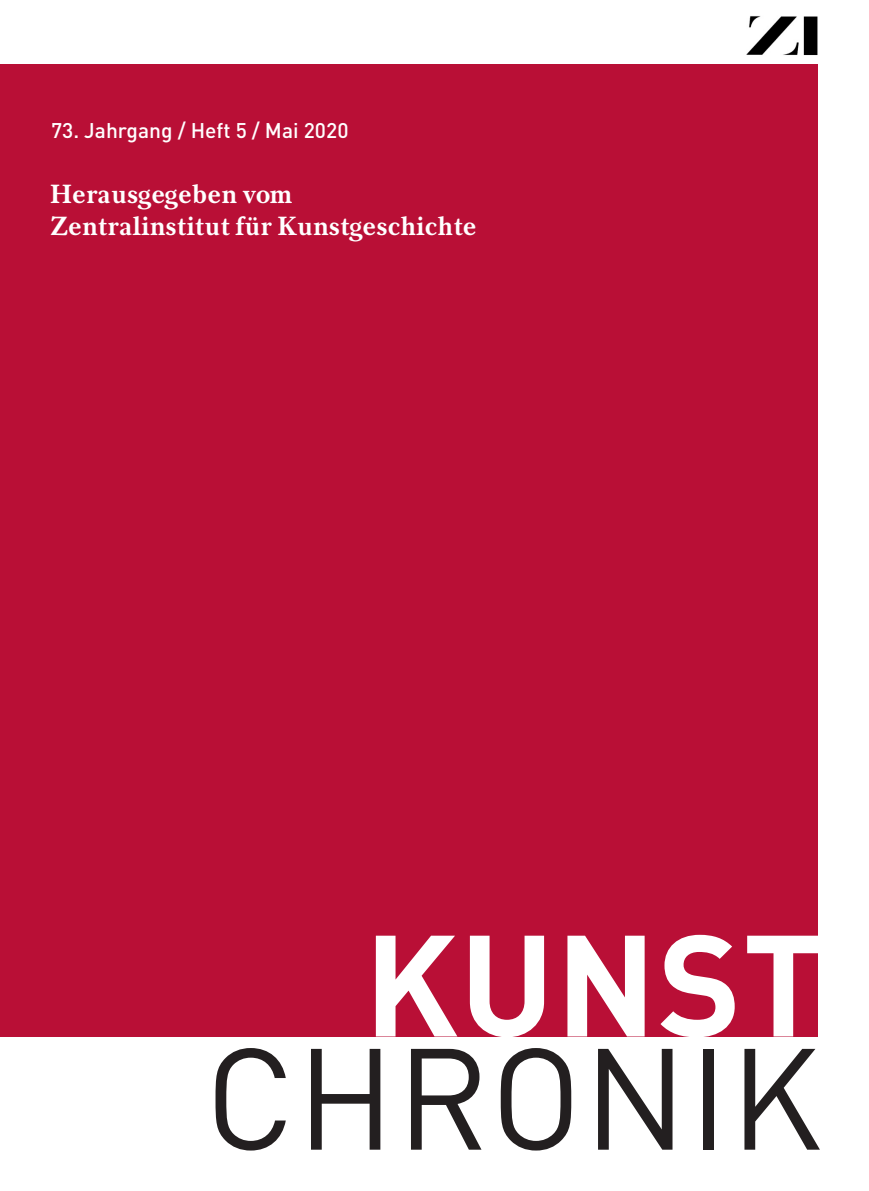
<style>
.page{position:relative;width:869px;height:1191px;background:#fff}
.page>*{position:absolute;margin:0;border:0;box-sizing:border-box;transform-origin:0 0}
.t1{font:141.58px "DINOT";letter-spacing:.01em;color:#231f20}
.t2{font:700 141.58px "DINOT";letter-spacing:.01em;color:#fff}
.t3{font:700 26.25px/31.5px "Carniola";color:#fff}
.t4{font:500 21px "DINOT";color:#fff}
</style>
<div class="page">
<div style="left:0;top:64px;width:818px;height:972px;background:#b90f36"></div>
<img style="left:746px;top:16px;width:72px;height:40px">
<p class="t4" style="left:51px;top:124px;width:299px">73. Jahrgang / Heft 5 / Mai 2020</p>
<p class="t3" style="left:50px;top:178px;width:428px">Herausgegeben vom<br>Zentralinstitut für Kunstgeschichte</p>
<h1 class="t2" style="left:364px;top:936px;width:461px">KUNST</h1>
<h1 class="t1" style="left:205px;top:1049px;width:618px">CHRONIK</h1>
</div>
